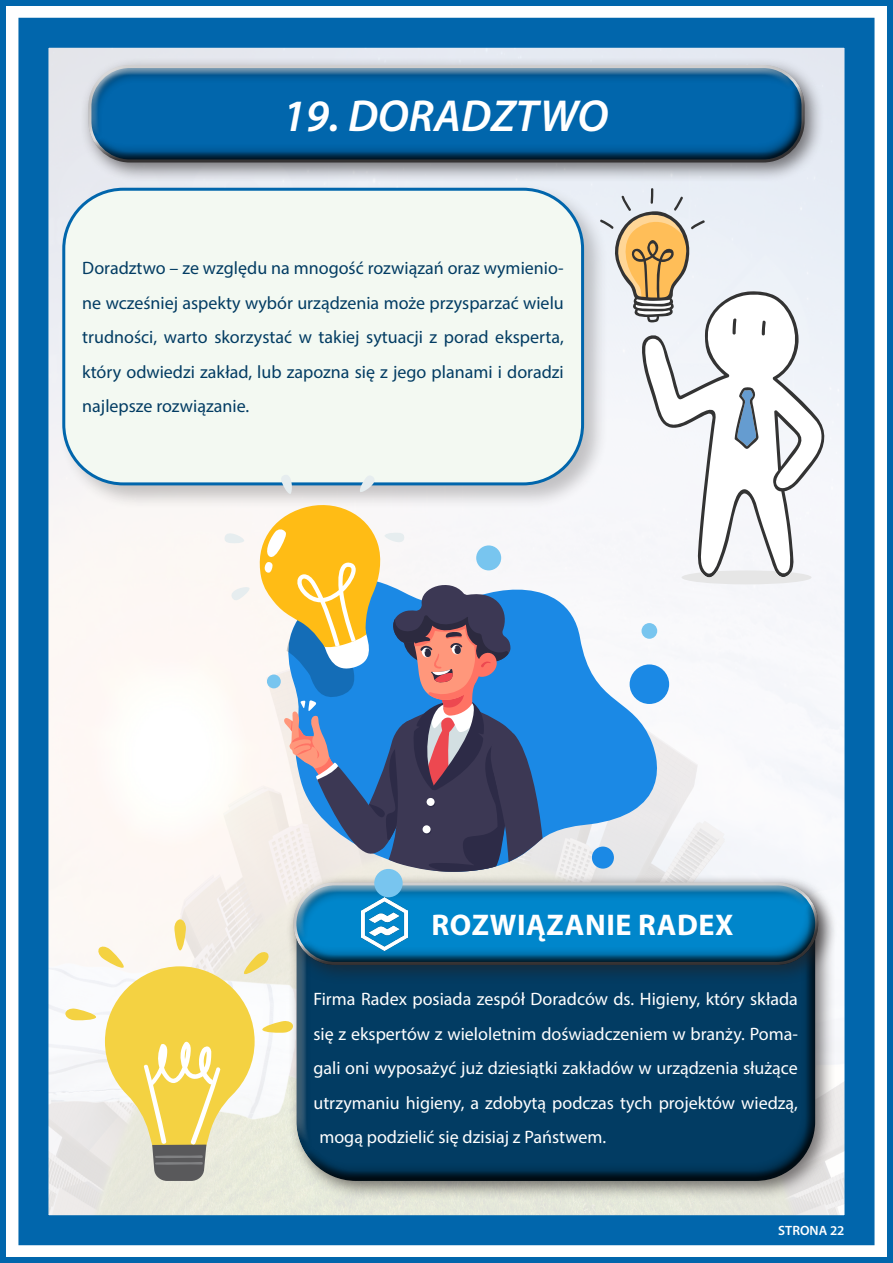
<style>
.page{position:relative;width:893px;height:1263px;background:#fff}
.page>*{position:absolute;margin:0;border:0;box-sizing:border-box;transform-origin:0 0}
.t1{font:italic 600 45px "Myriad Pro";color:#fff}
.t2{font:700 30px "Myriad Pro";letter-spacing:.02em;color:#fff}
.t3{font:18px "Myriad Pro";color:#fff}
.t4{font:18px/34.5px "Myriad Pro";color:#023c63;text-align:justify}
.t5{font:600 13.5px "Myriad Pro";color:#fff}
</style>
<div class="page">
<img style="left:49px;top:49px;width:794px;height:1165px">
<div style="left:0;top:0;width:893px;height:1263px;border:6px solid #0166ac"></div>
<div style="left:18px;top:18px;width:856px;height:1227px;border:30px solid #0166ac"></div>
<div style="left:80px;top:57px;width:745px;height:126px;background:#231f20;opacity:.59"></div>
<div style="left:88px;top:64px;width:717px;height:75px;background:#fff;opacity:.75"></div>
<div style="left:88px;top:77px;width:717px;height:88px;background:#231f20;opacity:.75"></div>
<div style="left:58px;top:184px;width:551px;height:326px;background:#231f20;opacity:.25"></div>
<div style="left:64px;top:189px;width:519px;height:295px;background:#f3f9f2;border-radius:60px"></div>
<div style="left:62px;top:188px;width:522px;height:297px;border:3px solid #0166ac;border-radius:60px"></div>
<div style="left:288px;top:877px;width:547px;height:324px;background:#231f20;opacity:.59"></div>
<div style="left:296px;top:897px;width:523px;height:286px;background:#231f20;opacity:.75"></div>
<div style="left:286px;top:874px;width:552px;height:111px;background:#231f20;opacity:.59"></div>
<div style="left:293px;top:881px;width:526px;height:60px;background:#fff;opacity:.75"></div>
<div style="left:293px;top:895px;width:526px;height:72px;background:#231f20;opacity:.75"></div>
<img style="left:361px;top:897px;width:46px;height:53px">
<svg style="left:636px;top:322px;width:5px;height:249px"></svg>
<svg style="left:600px;top:188px;width:105px;height:134px"></svg>
<svg style="left:641px;top:291px;width:187px;height:289px;fill:#f6f7fa"></svg>
<svg style="left:682px;top:570px;width:129px;height:14px"></svg>
<svg style="left:732px;top:318px;width:5px;height:17px"></svg>
<svg style="left:762px;top:320px;width:4px;height:16px"></svg>
<svg style="left:65px;top:919px;width:228px;height:262px"></svg>
<svg style="left:287px;top:571px;width:372px;height:310px"></svg>
<div style="left:630px;top:664px;width:39px;height:40px;background:#1b89e5;border-radius:50%"></div>
<div style="left:374px;top:869px;width:29px;height:28px;background:#78c5ef;border-radius:50%"></div>
<div style="left:641px;top:623px;width:16px;height:16px;background:#78c5ef;border-radius:50%"></div>
<div style="left:592px;top:846px;width:22px;height:23px;background:#1b89e5;border-radius:50%"></div>
<svg style="left:224px;top:475px;width:319px;height:397px"></svg>
<h1 class="t1" style="left:282px;top:87px;width:328px">19. DORADZTWO</h1>
<p class="t4" style="left:82px;top:251px;width:483px">Doradztwo – ze względu na mnogość rozwiązań oraz wymienio&shy;ne wcześniej aspekty wybór urządzenia może przysparzać wielu trudności, warto skorzystać w takiej sytuacji z porad eksperta, który odwiedzi zakład, lub zapozna się z jego planami i doradzi najlepsze rozwiązanie.</p>
<h2 class="t2" style="left:431px;top:905px;width:304px">ROZWIĄZANIE RADEX</h2>
<p class="t3" style="left:313px;top:988px;width:486px">Firma Radex posiada zespół Doradców ds. Higieny, który składa</p>
<p class="t3" style="left:313px;top:1023px;width:486px">się z ekspertów z wieloletnim doświadczeniem w branży. Poma-</p>
<p class="t3" style="left:313px;top:1057px;width:486px">gali oni wyposażyć już dziesiątki zakładów w urządzenia służące</p>
<p class="t3" style="left:313px;top:1092px;width:486px">utrzymaniu higieny, a zdobytą podczas tych projektów wiedzą,</p>
<p class="t3" style="left:319px;top:1126px;width:288px">mogą podzielić się dzisiaj z Państwem.</p>
<p class="t5" style="left:778px;top:1222px;width:68px">STRONA 22</p>
</div>
